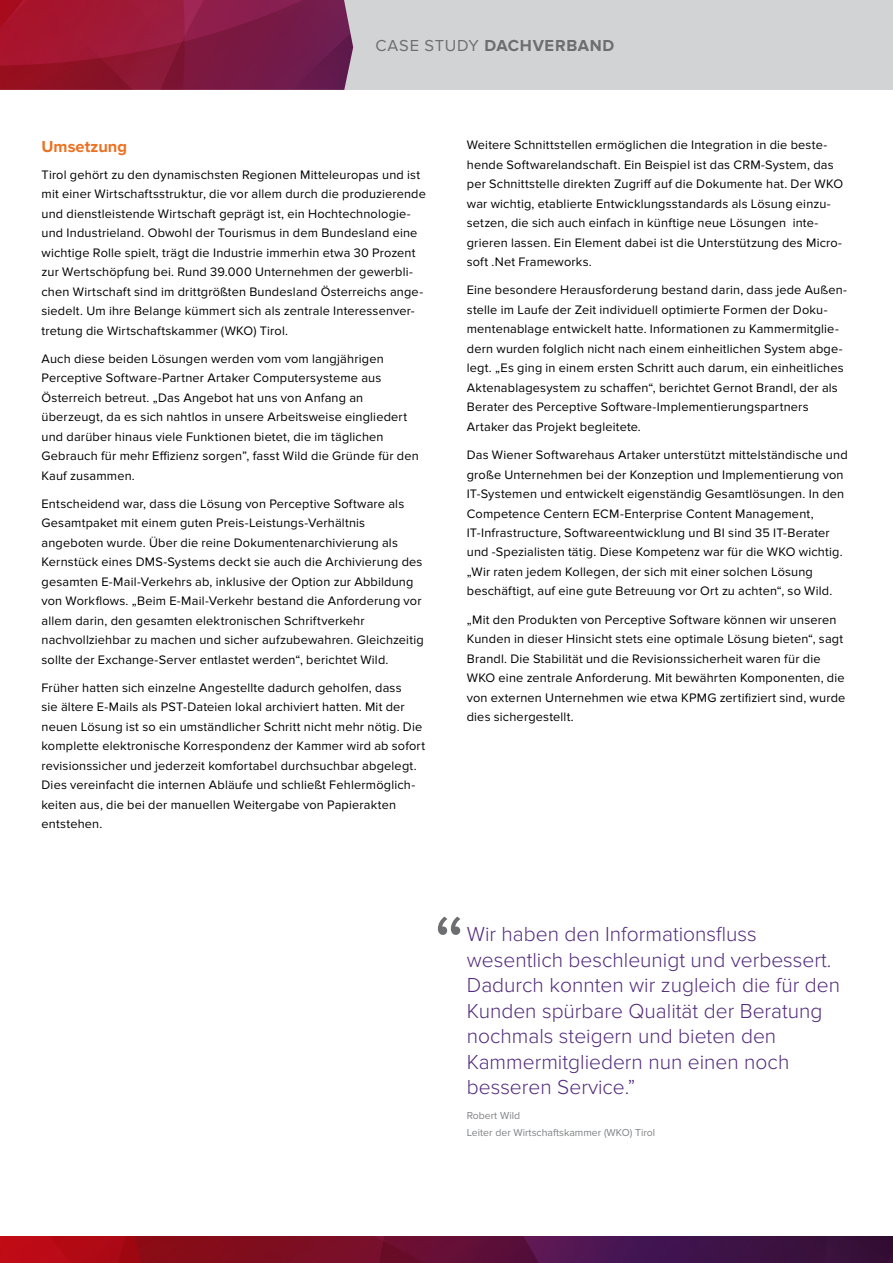
<style>
.page{position:relative;width:893px;height:1263px;background:#fff}
.page>*{position:absolute;margin:0;border:0;box-sizing:border-box;transform-origin:0 0}
.t1{font:81px "Proxima Nova";color:#6d6e71}
.t2{font:300 21px/25.5px "Proxima Nova";color:#532c7d}
.t3{font:700 16.5px "Proxima Nova";letter-spacing:.04em;color:#6d6e71}
.t4{font:700 16.5px "Proxima Nova";color:#ec7122}
.t5{font:12.75px/19.5px "Proxima Nova";letter-spacing:.015em;color:#000}
.t6{font:10.5px/16.5px "Proxima Nova";color:#808285}
.s1{font-weight:400}
</style>
<div class="page">
<div style="left:0;top:0;width:893px;height:90px;background:#d1d3d4"></div>
<svg style="left:0;top:0;width:353px;height:90px"></svg>
<svg style="left:0;top:1236px;width:893px;height:27px"></svg>
<p class="t3" style="left:376px;top:36px;width:240px"><span class="s1">CASE STUDY</span> DACHVERBAND</p>
<p class="t4" style="left:42px;top:137px;width:87px">Umsetzung</p>
<p class="t5" style="left:42px;top:165px;width:386px">Tirol gehört zu den dynamischsten Regionen Mitteleuropas und ist mit einer Wirtschaftsstruktur, die vor allem durch die produzierende und dienstleistende Wirtschaft geprägt ist, ein Hochtechnologie&shy;und Industrieland. Obwohl der Tourismus in dem Bundesland eine wichtige Rolle spielt, trägt die Industrie immerhin etwa 30 Prozent zur Wertschöpfung bei. Rund 39.000 Unternehmen der gewerbli&shy;chen Wirtschaft sind im drittgrößten Bundesland Österreichs ange&shy;siedelt. Um ihre Belange kümmert sich als zentrale Interessenver&shy;tretung die Wirtschaftskammer (WKO) Tirol.</p>
<p class="t5" style="left:42px;top:349px;width:379px">Auch diese beiden Lösungen werden vom vom langjährigen Perceptive Software-Partner Artaker Computersysteme aus Österreich betreut. „Das Angebot hat uns von Anfang an überzeugt, da es sich nahtlos in unsere Arbeitsweise eingliedert und darüber hinaus viele Funktionen bietet, die im täglichen Gebrauch für mehr Effizienz sorgen”, fasst Wild die Gründe für den Kauf zusammen.</p>
<p class="t5" style="left:42px;top:494px;width:384px">Entscheidend war, dass die Lösung von Perceptive Software als Gesamtpaket mit einem guten Preis-Leistungs-Verhältnis angeboten wurde. Über die reine Dokumentenarchivierung als Kernstück eines DMS-Systems deckt sie auch die Archivierung des gesamten E-Mail-Verkehrs ab, inklusive der Option zur Abbildung von Workflows. „Beim E-Mail-Verkehr bestand die Anforderung vor allem darin, den gesamten elektronischen Schriftverkehr nachvollziehbar zu machen und sicher aufzubewahren. Gleichzeitig sollte der Exchange-Server entlastet werden“, berichtet Wild.</p>
<p class="t5" style="left:42px;top:678px;width:385px">Früher hatten sich einzelne Angestellte dadurch geholfen, dass<br>sie ältere E-Mails als PST-Dateien lokal archiviert hatten. Mit der neuen Lösung ist so ein umständlicher Schritt nicht mehr nötig. Die komplette elektronische Korrespondenz der Kammer wird ab sofort revisionssicher und jederzeit komfortabel durchsuchbar abgelegt.<br>Dies vereinfacht die internen Abläufe und schließt Fehlermöglich&shy;keiten aus, die bei der manuellen Weitergabe von Papierakten entstehen.</p>
<p class="t5" style="left:467px;top:135px;width:378px">Weitere Schnittstellen ermöglichen die Integration in die beste&shy;hende Softwarelandschaft. Ein Beispiel ist das CRM-System, das per Schnittstelle direkten Zugriff auf die Dokumente hat. Der WKO war wichtig, etablierte Entwicklungsstandards als Lösung einzu&shy;setzen, die sich auch einfach in künftige neue Lösungen inte&shy;grieren lassen. Ein Element dabei ist die Unterstützung des Micro&shy;soft .Net Frameworks.</p>
<p class="t5" style="left:467px;top:281px;width:382px">Eine besondere Herausforderung bestand darin, dass jede Außen&shy;stelle im Laufe der Zeit individuell optimierte Formen der Doku&shy;mentenablage entwickelt hatte. Informationen zu Kammermitglie&shy;dern wurden folglich nicht nach einem einheitlichen System abge&shy;legt. „Es ging in einem ersten Schritt auch darum, ein einheitliches Aktenablagesystem zu schaffen“, berichtet Gernot Brandl, der als Berater des Perceptive Software-Implementierungspartners Artaker das Projekt begleitete.</p>
<p class="t5" style="left:467px;top:445px;width:382px">Das Wiener Softwarehaus Artaker unterstützt mittelständische und große Unternehmen bei der Konzeption und Implementierung von IT-Systemen und entwickelt eigenständig Gesamtlösungen. In den Competence Centern ECM-Enterprise Content Management, IT-Infrastructure, Softwareentwicklung und BI sind 35 IT-Berater und -Spezialisten tätig. Diese Kompetenz war für die WKO wichtig. „Wir raten jedem Kollegen, der sich mit einer solchen Lösung beschäftigt, auf eine gute Betreuung vor Ort zu achten“, so Wild.</p>
<p class="t5" style="left:467px;top:610px;width:380px">„Mit den Produkten von Perceptive Software können wir unseren Kunden in dieser Hinsicht stets eine optimale Lösung bieten“, sagt Brandl. Die Stabilität und die Revisionssicherheit waren für die WKO eine zentrale Anforderung. Mit bewährten Komponenten, die von externen Unternehmen wie etwa KPMG zertifiziert sind, wurde dies sichergestellt.</p>
<h1 class="t1" style="left:433px;top:898px;width:33px">“</h1>
<p class="t2" style="left:467px;top:922px;width:375px">Wir haben den Informationsfluss wesentlich beschleunigt und verbessert.<br>Dadurch konnten wir zugleich die für den Kunden spürbare Qualität der Beratung nochmals steigern und bieten den Kammermitgliedern nun einen noch besseren Service.”</p>
<p class="t6" style="left:467px;top:1107px;width:190px">Robert Wild<br>Leiter der Wirtschaftskammer (WKO) Tirol</p>
</div>
